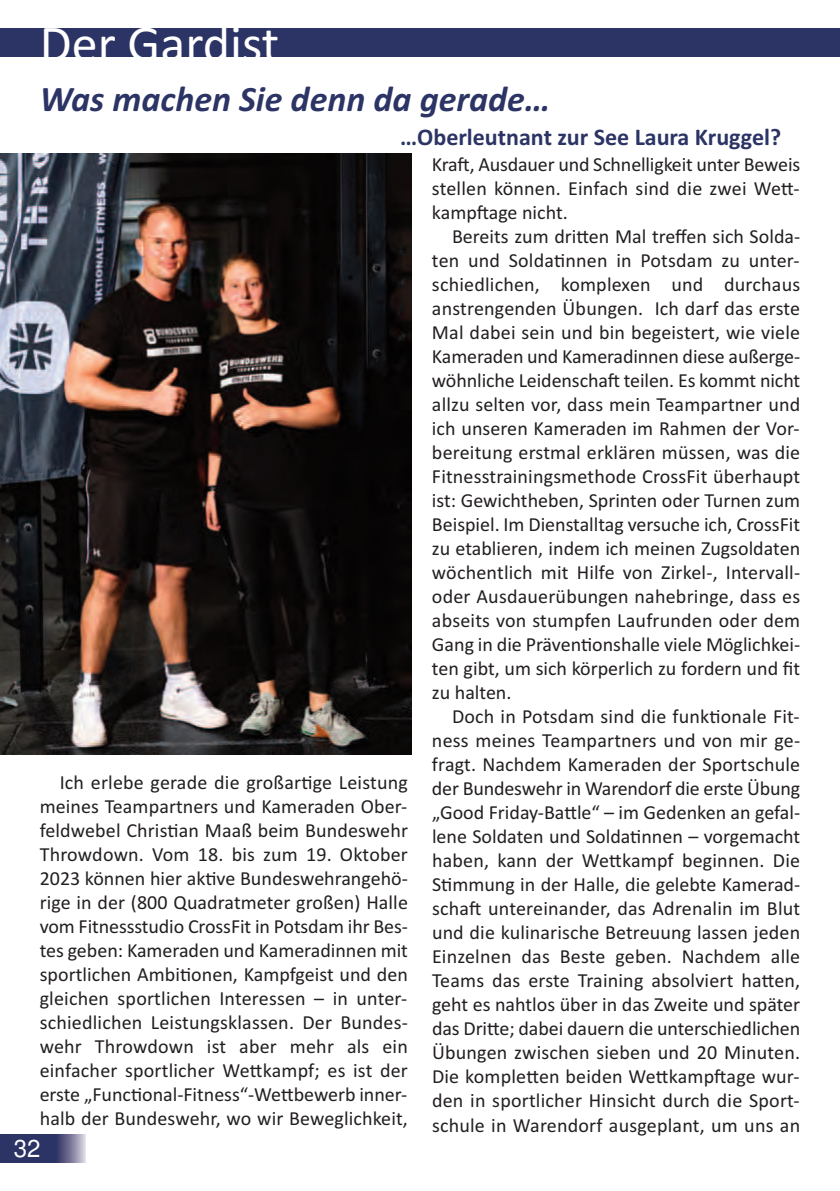
<style>
.page{position:relative;width:840px;height:1191px;background:#fff}
.page>*{position:absolute;margin:0;border:0;box-sizing:border-box;transform-origin:0 0}
.t1{font:25.4px "Calibri";color:#fff}
.t2{font:24px "Arial";color:#fff}
.t3{font:italic 700 17.6px "Calibri";color:#2c3465}
.t4{font:700 11.8px "Calibri";color:#2c3465}
.t5{font:9.8px "Calibri";letter-spacing:.01em;color:#231f20}
.t6{font:9.8px "Calibri";letter-spacing:-.01em;color:#231f20}
.t7{font:9.8px "Calibri";letter-spacing:-.02em;color:#231f20}
.t8{font:9.8px "Calibri";letter-spacing:-.015em;color:#231f20}
</style>
<div class="page">
<div style="left:0;top:29px;width:839px;height:28px;background:#2c3465"></div>
<div style="left:0;top:1134px;width:58px;height:28px;background:#2c3465"></div>
<div style="left:57px;top:1134px;width:28px;height:28px;background:linear-gradient(to right,#2d2e60,#ccc8d7)"></div>
<img style="left:0;top:154px;width:411px;height:600px">
<h1 class="t1" style="left:40px;top:38px;width:241px">Der Gardist</h1>
<h3 class="t3" style="left:40px;top:95px;width:512px">Was machen Sie denn da gerade&amp;</h3>
<p class="t4" style="left:400px;top:134px;width:382px">&amp;Oberleutnant zur See Laura Kruggel?</p>
<p class="t5" style="left:60px;top:780px;width:349px">Ich erlebe gerade die großar}ge Leistung</p>
<p class="t5" style="left:40px;top:804px;width:369px">meines Teampartners und Kameraden Ober-</p>
<p class="t5" style="left:40px;top:828px;width:369px">feldwebel Chris}an Maaß beim Bundeswehr</p>
<p class="t5" style="left:40px;top:852px;width:369px">Throwdown. Vom 18. bis zum 19. Oktober</p>
<p class="t5" style="left:40px;top:876px;width:369px">2023 können hier ak}ve Bundeswehrangehö-</p>
<p class="t5" style="left:40px;top:900px;width:369px">rige in der (800 Quadratmeter großen) Halle</p>
<p class="t6" style="left:40px;top:924px;width:369px">vom Fitnessstudio CrossFit in Potsdam ihr Bes-</p>
<p class="t5" style="left:40px;top:948px;width:369px">tes geben: Kameraden und Kameradinnen mit</p>
<p class="t5" style="left:40px;top:972px;width:369px">sportlichen Ambi}onen, Kampfgeist und den</p>
<p class="t5" style="left:40px;top:996px;width:369px">gleichen sportlichen Interessen 3 in unter-</p>
<p class="t5" style="left:40px;top:1020px;width:369px">schiedlichen Leistungsklassen. Der Bundes-</p>
<p class="t5" style="left:40px;top:1044px;width:44px">wehr</p>
<p class="t5" style="left:95px;top:1044px;width:100px">Throwdown</p>
<p class="t5" style="left:207px;top:1044px;width:21px">ist</p>
<p class="t5" style="left:239px;top:1044px;width:39px">aber</p>
<p class="t5" style="left:290px;top:1044px;width:46px">mehr</p>
<p class="t5" style="left:347px;top:1044px;width:24px">als</p>
<p class="t5" style="left:382px;top:1044px;width:27px">ein</p>
<p class="t5" style="left:40px;top:1068px;width:369px">einfacher sportlicher Wetkampf; es ist der</p>
<p class="t5" style="left:40px;top:1092px;width:369px">erste &gt;Func}onal-Fitness&lt;-Wetbewerb inner-</p>
<p class="t5" style="left:40px;top:1116px;width:369px">halb der Bundeswehr, wo wir Beweglichkeit,</p>
<h2 class="t2" style="left:14px;top:1139px;width:28px">32</h2>
<p class="t7" style="left:432px;top:162px;width:369px">Krav, Ausdauer und Schnelligkeit unter Beweis</p>
<p class="t5" style="left:432px;top:186px;width:369px">stellen können. Einfach sind die zwei Wet-</p>
<p class="t6" style="left:432px;top:210px;width:137px">kampvage nicht.</p>
<p class="t5" style="left:452px;top:234px;width:349px">Bereits zum driten Mal treûen sich Solda-</p>
<p class="t5" style="left:432px;top:258px;width:369px">ten und Solda}nnen in Potsdam zu unter-</p>
<p class="t5" style="left:432px;top:282px;width:109px">schiedlichen,</p>
<p class="t5" style="left:560px;top:282px;width:91px">komplexen</p>
<p class="t5" style="left:671px;top:282px;width:33px">und</p>
<p class="t5" style="left:723px;top:282px;width:77px">durchaus</p>
<p class="t5" style="left:432px;top:306px;width:369px">anstrengenden Übungen. Ich darf das erste</p>
<p class="t5" style="left:432px;top:330px;width:369px">Mal dabei sein und bin begeistert, wie viele</p>
<p class="t8" style="left:432px;top:354px;width:369px">Kameraden und Kameradinnen diese außerge-</p>
<p class="t6" style="left:432px;top:378px;width:369px">wöhnliche Leidenschav teilen. Es kommt nicht</p>
<p class="t5" style="left:432px;top:402px;width:369px">allzu selten vor, dass mein Teampartner und</p>
<p class="t5" style="left:432px;top:426px;width:369px">ich unseren Kameraden im Rahmen der Vor-</p>
<p class="t5" style="left:432px;top:450px;width:369px">bereitung erstmal erklären müssen, was die</p>
<p class="t5" style="left:432px;top:474px;width:369px">Fitnesstrainingsmethode CrossFit überhaupt</p>
<p class="t5" style="left:432px;top:498px;width:369px">ist: Gewichtheben, Sprinten oder Turnen zum</p>
<p class="t5" style="left:432px;top:522px;width:369px">Beispiel. Im Dienstalltag versuche ich, CrossFit</p>
<p class="t5" style="left:432px;top:546px;width:369px">zu etablieren, indem ich meinen Zugsoldaten</p>
<p class="t5" style="left:432px;top:570px;width:369px">wöchentlich mit Hilfe von Zirkel-, Intervall-</p>
<p class="t5" style="left:432px;top:594px;width:369px">oder Ausdauerübungen nahebringe, dass es</p>
<p class="t5" style="left:432px;top:618px;width:369px">abseits von stumpfen Laufrunden oder dem</p>
<p class="t5" style="left:432px;top:642px;width:369px">Gang in die Präven}onshalle viele Möglichkei-</p>
<p class="t5" style="left:432px;top:666px;width:369px">ten gibt, um sich körperlich zu fordern und ût</p>
<p class="t5" style="left:432px;top:690px;width:81px">zu halten.</p>
<p class="t5" style="left:452px;top:714px;width:349px">Doch in Potsdam sind die funk}onale Fit-</p>
<p class="t5" style="left:432px;top:738px;width:369px">ness meines Teampartners und von mir ge-</p>
<p class="t5" style="left:432px;top:762px;width:369px">fragt. Nachdem Kameraden der Sportschule</p>
<p class="t7" style="left:432px;top:786px;width:369px">der Bundeswehr in Warendorf die erste Übung</p>
<p class="t5" style="left:432px;top:810px;width:369px">&gt;Good Friday-Batle&lt; 3 im Gedenken an gefal-</p>
<p class="t5" style="left:432px;top:834px;width:369px">lene Soldaten und Solda}nnen 3 vorgemacht</p>
<p class="t5" style="left:432px;top:858px;width:369px">haben, kann der Wetkampf beginnen. Die</p>
<p class="t5" style="left:432px;top:882px;width:369px">S}mmung in der Halle, die gelebte Kamerad-</p>
<p class="t5" style="left:432px;top:906px;width:369px">schav untereinander, das Adrenalin im Blut</p>
<p class="t5" style="left:432px;top:930px;width:369px">und die kulinarische Betreuung lassen jeden</p>
<p class="t5" style="left:432px;top:954px;width:369px">Einzelnen das Beste geben. Nachdem alle</p>
<p class="t5" style="left:432px;top:978px;width:369px">Teams das erste Training absolviert haten,</p>
<p class="t5" style="left:432px;top:1002px;width:369px">geht es nahtlos über in das Zweite und später</p>
<p class="t6" style="left:432px;top:1026px;width:369px">das Drite; dabei dauern die unterschiedlichen</p>
<p class="t5" style="left:432px;top:1050px;width:369px">Übungen zwischen sieben und 20 Minuten.</p>
<p class="t5" style="left:432px;top:1074px;width:369px">Die kompleten beiden Wetkampvage wur-</p>
<p class="t5" style="left:432px;top:1098px;width:369px">den in sportlicher Hinsicht durch die Sport-</p>
<p class="t5" style="left:432px;top:1122px;width:369px">schule in Warendorf ausgeplant, um uns an</p>
</div>
